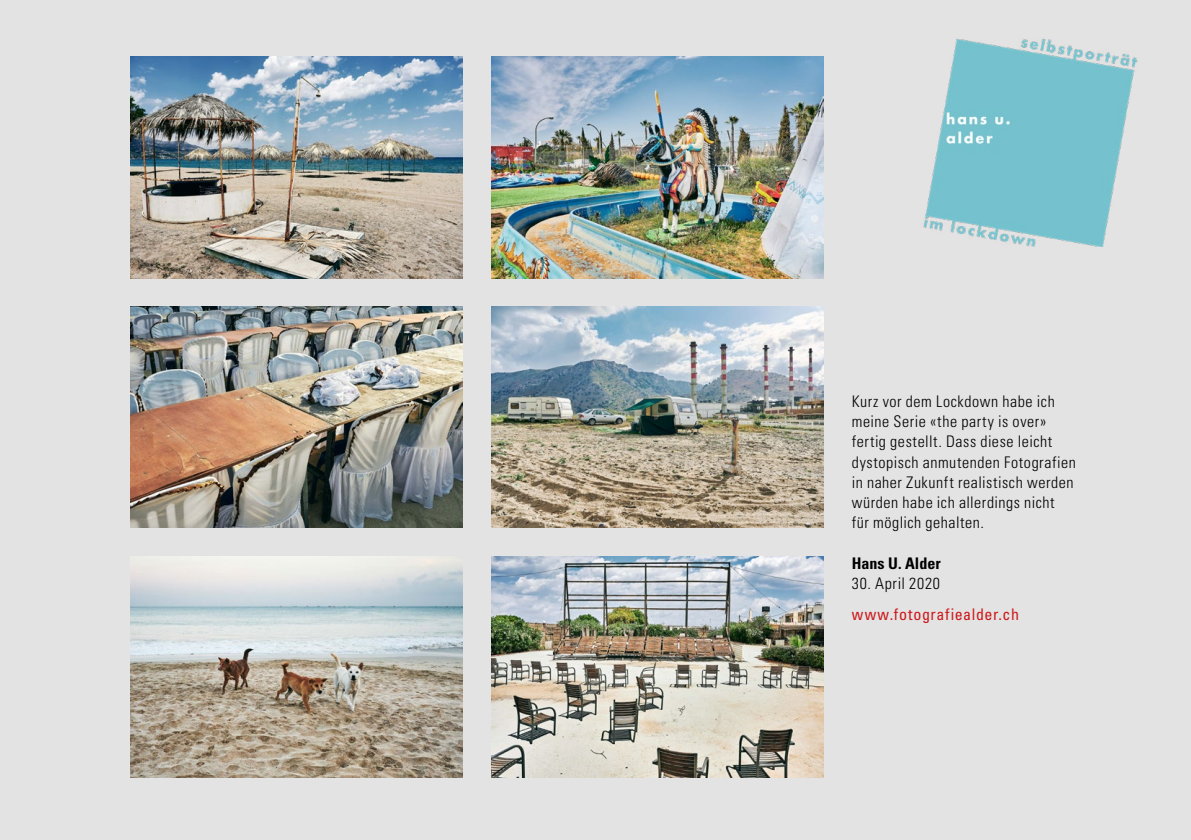
<style>
.page{position:relative;width:1191px;height:840px;background:#fff}
.page>*{position:absolute;margin:0;border:0;box-sizing:border-box;transform-origin:0 0}
.t1{font:300 condensed 16px/20px "Univers";letter-spacing:.035em;color:#000}
.t2{font:condensed 16px "Univers";letter-spacing:.04em;color:#cd171a}
.t3{font:700 condensed 16px "Univers";color:#000}
</style>
<div class="page">
<div style="left:0;top:0;width:1191px;height:839px;background:#e3e3e3"></div>
<img style="left:130px;top:57px;width:333px;height:221px">
<img style="left:491px;top:556px;width:332px;height:220px">
<img style="left:130px;top:306px;width:333px;height:221px">
<img style="left:491px;top:57px;width:332px;height:221px">
<img style="left:491px;top:306px;width:332px;height:221px">
<img style="left:130px;top:556px;width:333px;height:220px">
<img style="left:923px;top:38px;width:215px;height:208px">
<p class="t1" style="left:851px;top:391px;width:226px">Kurz vor dem Lockdown habe ich meine Serie «the party is over» fertig gestellt. Dass diese leicht dystopisch anmutenden Fotografien in naher Zukunft realistisch werden würden habe ich allerdings nicht<br>für möglich gehalten.</p>
<p class="t3" style="left:851px;top:553px;width:90px">Hans U. Alder</p>
<p class="t1" style="left:851px;top:573px;width:90px">30. April 2020</p>
<p class="t2" style="left:851px;top:604px;width:169px">www.fotografiealder.ch</p>
</div>
